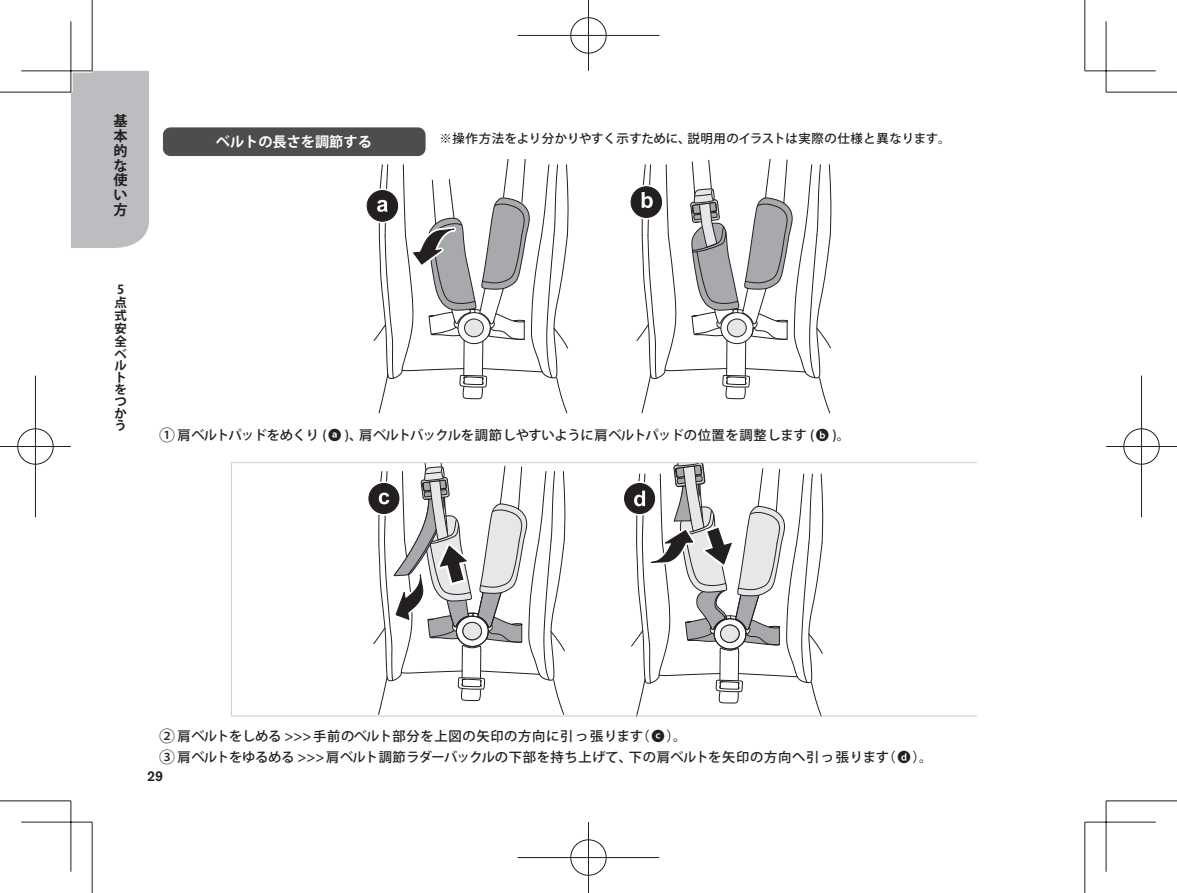
<style>
.page{position:relative;width:1177px;height:893px;background:#fff}
.page>*{position:absolute;margin:0;border:0;box-sizing:border-box;transform-origin:0 0}
.t1{font:700 14.25px "Koz Go Pr 6 N";color:#fff}
.t2{font:700 14.25px/15px "Koz Go Pro";color:#231f20;text-align:justify}
.t3{font:500 14.25px "Akzidenz Grotesk Pro";color:#231f20}
.t4{font:500 13.25px/21.2px "Koz Go Pro";letter-spacing:.05em;color:#231f20}
.t5{font:500 13.25px "Koz Go Pro";letter-spacing:-.025em;color:#231f20}
.t6{font:500 12.5px "Koz Go Pro";letter-spacing:.05em;color:#231f20}
.t7{font:700 12.5px/12px "Koz Go Pro";color:#231f20;text-align:justify}
.t8{font:700 12.5px "Koz Go Pr 6 N";color:#231f20}
.s1{font-family:"Koz Go Pr 6 N";font-size:16px}
</style>
<div class="page">
<div style="left:71px;top:71px;width:78px;height:177px;background:#bcbdc0"></div>
<div style="left:163px;top:128px;width:262px;height:28px;background:#4d4d4d;border-radius:7px"></div>
<div style="left:163px;top:128px;width:262px;height:28px;border:1px solid #4d4d4d;border-radius:7px"></div>
<div style="left:365px;top:188px;width:35px;height:35px;border:4px solid #fff;border-radius:50%"></div>
<div style="left:367px;top:191px;width:30px;height:30px;background:#231f20;border-radius:50%"></div>
<div style="left:367px;top:190px;width:31px;height:32px;border:1px solid #231f20;border-radius:50%"></div>
<div style="left:629px;top:185px;width:34px;height:35px;border:4px solid #fff;border-radius:50%"></div>
<div style="left:631px;top:187px;width:30px;height:30px;background:#231f20;border-radius:50%"></div>
<div style="left:630px;top:186px;width:32px;height:32px;border:1px solid #231f20;border-radius:50%"></div>
<svg style="left:373px;top:159px;width:195px;height:255px"></svg>
<svg style="left:636px;top:159px;width:195px;height:255px"></svg>
<div style="left:622px;top:481px;width:34px;height:35px;border:4px solid #fff;border-radius:50%"></div>
<div style="left:624px;top:483px;width:30px;height:30px;background:#231f20;border-radius:50%"></div>
<div style="left:624px;top:483px;width:31px;height:31px;border:1px solid #231f20;border-radius:50%"></div>
<div style="left:367px;top:481px;width:34px;height:35px;border:4px solid #fff;border-radius:50%"></div>
<div style="left:369px;top:483px;width:30px;height:30px;background:#231f20;border-radius:50%"></div>
<div style="left:368px;top:483px;width:31px;height:31px;border:1px solid #231f20;border-radius:50%"></div>
<svg style="left:373px;top:464px;width:192px;height:251px"></svg>
<svg style="left:630px;top:464px;width:193px;height:251px"></svg>
<div style="left:231px;top:462px;width:746px;height:255px;border:1px solid #d1d2d4"></div>
<svg style="left:0;top:91px;width:69px;height:1px"></svg>
<svg style="left:1107px;top:91px;width:69px;height:1px"></svg>
<svg style="left:0;top:801px;width:69px;height:1px"></svg>
<svg style="left:1107px;top:801px;width:69px;height:1px"></svg>
<svg style="left:91px;top:0;width:1px;height:69px"></svg>
<svg style="left:91px;top:824px;width:1px;height:69px"></svg>
<svg style="left:1085px;top:0;width:1px;height:69px"></svg>
<svg style="left:1085px;top:824px;width:1px;height:69px"></svg>
<svg style="left:21px;top:69px;width:71px;height:4px"></svg>
<svg style="left:1084px;top:69px;width:71px;height:3px"></svg>
<svg style="left:21px;top:821px;width:71px;height:3px"></svg>
<svg style="left:1084px;top:821px;width:71px;height:3px"></svg>
<svg style="left:69px;top:21px;width:4px;height:71px"></svg>
<svg style="left:69px;top:801px;width:4px;height:71px"></svg>
<hr style="left:1104px;top:21px;width:3px;height:71px;background:#fff">
<hr style="left:1104px;top:801px;width:3px;height:71px;background:#fff">
<hr style="left:0;top:92px;width:71px;height:1px;background:#231f20">
<hr style="left:1106px;top:92px;width:70px;height:1px;background:#231f20">
<hr style="left:0;top:800px;width:71px;height:1px;background:#231f20">
<hr style="left:1106px;top:800px;width:70px;height:1px;background:#231f20">
<hr style="left:92px;top:0;width:1px;height:71px;background:#231f20">
<hr style="left:92px;top:822px;width:1px;height:71px;background:#231f20">
<hr style="left:1084px;top:0;width:1px;height:71px;background:#231f20">
<hr style="left:1084px;top:822px;width:1px;height:71px;background:#231f20">
<hr style="left:21px;top:70px;width:71px;height:1px;background:#231f20">
<hr style="left:1084px;top:70px;width:71px;height:1px;background:#231f20">
<hr style="left:21px;top:822px;width:71px;height:1px;background:#231f20">
<hr style="left:1084px;top:822px;width:71px;height:1px;background:#231f20">
<hr style="left:70px;top:21px;width:1px;height:71px;background:#231f20">
<hr style="left:70px;top:801px;width:1px;height:71px;background:#231f20">
<hr style="left:1105px;top:21px;width:1px;height:71px;background:#231f20">
<hr style="left:1105px;top:801px;width:1px;height:71px;background:#231f20">
<div style="left:569px;top:16px;width:39px;height:39px;border:4px solid #fff;border-radius:50%"></div>
<hr style="left:517px;top:34px;width:142px;height:3px;background:#fff">
<hr style="left:586px;top:0;width:4px;height:71px;background:#fff">
<div style="left:570px;top:17px;width:36px;height:37px;border:1px solid #231f20;border-radius:50%"></div>
<hr style="left:517px;top:35px;width:142px;height:1px;background:#231f20">
<hr style="left:588px;top:0;width:1px;height:71px;background:#231f20">
<div style="left:569px;top:838px;width:39px;height:39px;border:4px solid #fff;border-radius:50%"></div>
<hr style="left:517px;top:856px;width:142px;height:3px;background:#fff">
<hr style="left:586px;top:822px;width:4px;height:71px;background:#fff">
<div style="left:570px;top:839px;width:36px;height:37px;border:1px solid #231f20;border-radius:50%"></div>
<hr style="left:517px;top:857px;width:142px;height:1px;background:#231f20">
<hr style="left:588px;top:822px;width:1px;height:71px;background:#231f20">
<div style="left:16px;top:427px;width:39px;height:39px;border:4px solid #fff;border-radius:50%"></div>
<hr style="left:0;top:445px;width:71px;height:3px;background:#fff">
<hr style="left:34px;top:376px;width:3px;height:141px;background:#fff">
<div style="left:17px;top:428px;width:37px;height:37px;border:1px solid #231f20;border-radius:50%"></div>
<hr style="left:0;top:446px;width:71px;height:1px;background:#231f20">
<hr style="left:35px;top:376px;width:1px;height:141px;background:#231f20">
<div style="left:1121px;top:427px;width:39px;height:39px;border:4px solid #fff;border-radius:50%"></div>
<hr style="left:1106px;top:445px;width:70px;height:3px;background:#fff">
<hr style="left:1139px;top:376px;width:4px;height:141px;background:#fff">
<div style="left:1123px;top:428px;width:36px;height:37px;border:1px solid #231f20;border-radius:50%"></div>
<hr style="left:1106px;top:446px;width:70px;height:1px;background:#231f20">
<hr style="left:1141px;top:376px;width:1px;height:141px;background:#231f20">
<p class="t2" style="left:113px;top:114px;width:16px">基本的な使い方</p>
<p class="t8" style="left:117px;top:283px;width:9px">5</p>
<p class="t7" style="left:114px;top:296px;width:14px;line-height:13px">点式安全ベ</p>
<p class="t7" style="left:114px;top:361px;width:14px">ルトをつかう</p>
<p class="t1" style="left:216px;top:134px;width:157px">ベルトの長さを調節する</p>
<p class="t6" style="left:439px;top:130px;width:512px">※操作方法をより分かりやすく示すために、説明用のイラストは実際の仕様と異なります。</p>
<p class="t5" style="left:159px;top:426px;width:692px"><span class="s1">①</span> 肩ベルトパッドをめくり ( a )、肩ベルトバックルを調節しやすいように肩ベルトパッドの位置を調整します ( b )。</p>
<p class="t4" style="left:159px;top:726px;width:774px"><span class="s1">②</span> 肩ベルトをしめる &gt;&gt;&gt;手前のベルト部分を上図の矢印の方向に引っ張ります（c）。<br><span class="s1">③</span> 肩ベルトをゆるめる &gt;&gt;&gt;肩ベルト調節ラダーバックルの下部を持ち上げて、下の肩ベルトを矢印の方向へ引っ張ります（d）。</p>
<p class="t3" style="left:147px;top:767px;width:17px">29</p>
</div>
